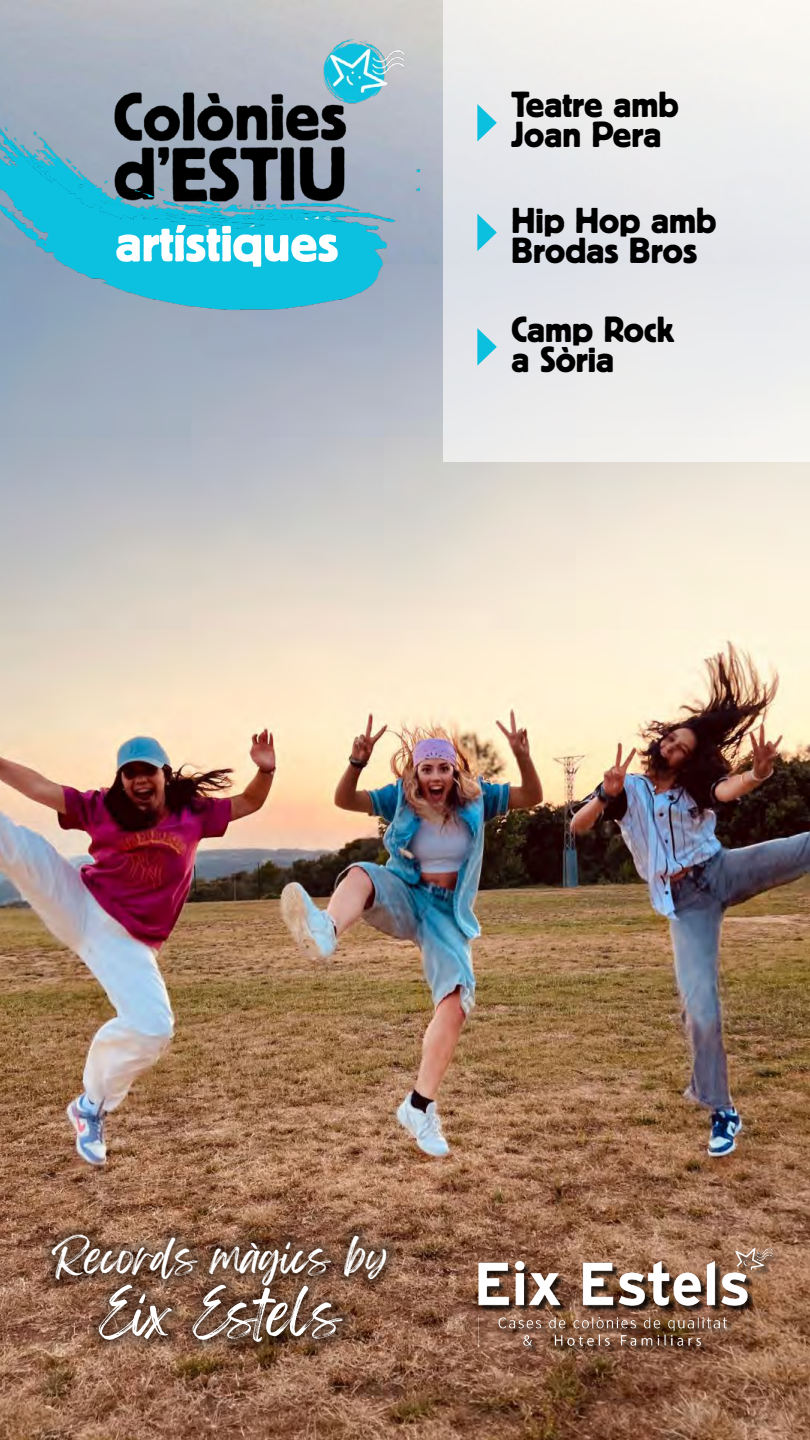
<style>
.page{position:relative;width:810px;height:1440px;background:#fff}
.page>*{position:absolute;margin:0;border:0;box-sizing:border-box;transform-origin:0 0}
.t1{font:52.5px "Block Berthold BQ";color:#fff}
.t2{font:52.43px "Feeling Passionate";color:#fff}
.t3{font:39.3px "Feeling Passionate";color:#fff}
.t4{font:36px/30px "Block Berthold BQ";color:#000}
</style>
<div class="page">
<img style="left:0;top:263px;width:810px;height:1177px">
<img style="left:0;top:27px;width:420px;height:333px">
<div style="left:443px;top:0;width:367px;height:462px;background:linear-gradient(to right,#e5e6e9,#f0efef)"></div>
<svg style="left:477px;top:104px;width:20px;height:38px"></svg>
<svg style="left:477px;top:214px;width:20px;height:37px"></svg>
<svg style="left:477px;top:328px;width:20px;height:38px"></svg>
<img style="left:0;top:125px;width:405px;height:215px">
<div style="left:40px;top:1223px;width:358px;height:131px;background:#000;opacity:.81"></div>
<img style="left:421px;top:1248px;width:380px;height:192px">
<h1 class="t1" style="left:116px;top:214px;width:225px">artístiques</h1>
<p class="t4" style="left:512px;top:90px;width:169px">Teatre amb<br>Joan Pera</p>
<p class="t4" style="left:512px;top:206px;width:206px">Hip Hop amb<br>Brodas Bros</p>
<p class="t4" style="left:512px;top:315px;width:164px">Camp Rock a Sòria</p>
<p class="t3" style="left:52px;top:1226px;width:337px">Records màgics by</p>
<h2 class="t2" style="left:99px;top:1272px;width:244px">Eix Estels</h2>
</div>
